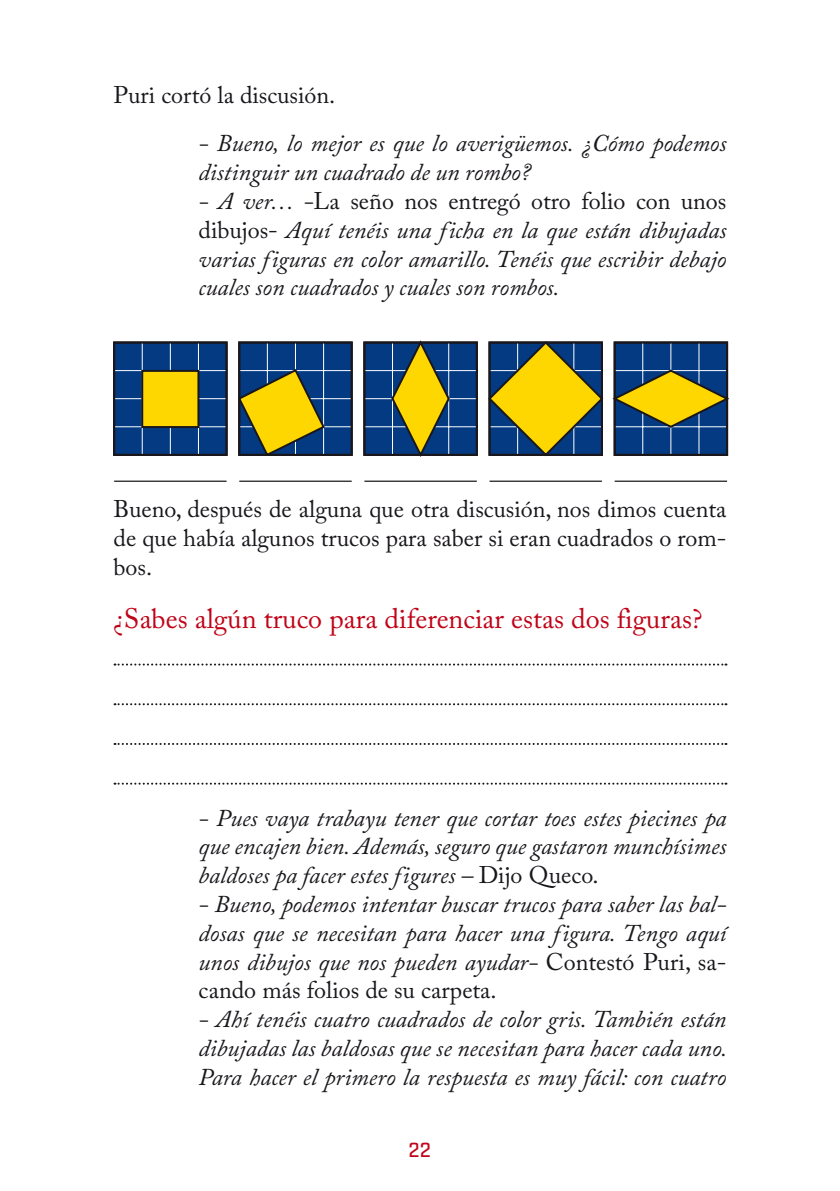
<style>
.page{position:relative;width:840px;height:1191px;background:#fff}
.page>*{position:absolute;margin:0;border:0;box-sizing:border-box;transform-origin:0 0}
.t1{font:28px "Adobe Caslon Pro";color:#c00418}
.t2{font:italic 24px/28.8px "Adobe Caslon Pro";color:#1a171c;text-align:justify}
.t3{font:24px/28.8px "Adobe Caslon Pro";color:#1a171c;text-align:justify}
.t4{font:24px "Citizen Kern";color:#c00418}
.s1{font-style:normal}
</style>
<div class="page">
<div style="left:114px;top:342px;width:112px;height:113px;background:#033a82"></div>
<hr style="left:142px;top:342px;width:1px;height:113px;background:#fff">
<hr style="left:170px;top:342px;width:1px;height:113px;background:#fff">
<hr style="left:198px;top:342px;width:1px;height:113px;background:#fff">
<hr style="left:114px;top:370px;width:112px;height:1px;background:#fff">
<hr style="left:114px;top:398px;width:112px;height:1px;background:#fff">
<hr style="left:114px;top:426px;width:112px;height:1px;background:#fff">
<div style="left:113px;top:341px;width:114px;height:115px;border:2px solid #1a171c"></div>
<div style="left:113px;top:342px;width:114px;height:113px;border:1px solid #1a171c"></div>
<div style="left:142px;top:371px;width:56px;height:56px;background:#ffd700"></div>
<div style="left:141px;top:370px;width:58px;height:58px;border:2px solid #1a171c"></div>
<div style="left:239px;top:342px;width:112px;height:113px;background:#033a82"></div>
<hr style="left:267px;top:342px;width:1px;height:113px;background:#fff">
<hr style="left:295px;top:342px;width:1px;height:113px;background:#fff">
<hr style="left:323px;top:342px;width:1px;height:113px;background:#fff">
<hr style="left:239px;top:370px;width:112px;height:1px;background:#fff">
<hr style="left:239px;top:398px;width:112px;height:1px;background:#fff">
<hr style="left:239px;top:426px;width:112px;height:1px;background:#fff">
<div style="left:238px;top:341px;width:114px;height:115px;border:2px solid #1a171c"></div>
<div style="left:238px;top:342px;width:114px;height:113px;border:1px solid #1a171c"></div>
<div style="left:364px;top:342px;width:112px;height:113px;background:#033a82"></div>
<hr style="left:364px;top:370px;width:112px;height:1px;background:#fff">
<hr style="left:364px;top:398px;width:112px;height:1px;background:#fff">
<hr style="left:364px;top:426px;width:112px;height:1px;background:#fff">
<div style="left:363px;top:341px;width:114px;height:115px;border:2px solid #1a171c"></div>
<div style="left:363px;top:342px;width:114px;height:113px;border:1px solid #1a171c"></div>
<div style="left:614px;top:342px;width:112px;height:113px;background:#033a82"></div>
<hr style="left:642px;top:342px;width:1px;height:113px;background:#fff">
<hr style="left:670px;top:342px;width:1px;height:113px;background:#fff">
<hr style="left:698px;top:342px;width:1px;height:113px;background:#fff">
<div style="left:613px;top:341px;width:114px;height:115px;border:2px solid #1a171c"></div>
<div style="left:613px;top:342px;width:114px;height:113px;border:1px solid #1a171c"></div>
<svg style="left:238px;top:367px;width:88px;height:90px"></svg>
<svg style="left:390px;top:340px;width:60px;height:117px"></svg>
<svg style="left:488px;top:341px;width:116px;height:116px;background:#80833f"></svg>
<svg style="left:612px;top:368px;width:118px;height:61px"></svg>
<hr style="left:239px;top:480px;width:112px;height:2px;background:#1a171c">
<hr style="left:364px;top:480px;width:112px;height:2px;background:#1a171c">
<hr style="left:489px;top:480px;width:112px;height:2px;background:#1a171c">
<hr style="left:614px;top:480px;width:112px;height:2px;background:#1a171c">
<hr style="left:114px;top:480px;width:112px;height:2px;background:#1a171c">
<svg style="left:114px;top:663px;width:612px;height:2px"></svg>
<svg style="left:114px;top:703px;width:612px;height:2px"></svg>
<svg style="left:114px;top:743px;width:612px;height:2px"></svg>
<svg style="left:114px;top:782px;width:612px;height:2px"></svg>
<p class="t3" style="left:113px;top:80px;width:223px">Puri cortó la discusión.</p>
<p class="t2" style="left:198px;top:129px;width:529px">- Bueno, lo mejor es que lo averigüemos. ¿Cómo podemos distinguir un cuadrado de un rombo?</p>
<p class="t2" style="left:198px;top:186px;width:529px">- A ver… -<span class="s1">La seño nos entregó otro folio con unos dibujos-</span> Aquí tenéis una ficha en la que están dibujadas varias figuras en color amarillo. Tenéis que escribir debajo cuales son cuadrados y cuales son rombos.</p>
<p class="t3" style="left:113px;top:494px;width:614px">Bueno, después de alguna que otra discusión, nos dimos cuenta de que había algunos trucos para saber si eran cuadrados o rom&shy;bos.</p>
<p class="t1" style="left:113px;top:602px;width:590px">¿Sabes algún truco para diferenciar estas dos figuras?</p>
<p class="t2" style="left:198px;top:803px;width:529px">- Pues vaya trabayu tener que cortar toes estes piecines pa que encajen bien. Además, seguro que gastaron munchísimes baldoses pa facer estes figures – <span class="s1">Dijo Queco.</span></p>
<p class="t2" style="left:198px;top:889px;width:529px">- Bueno, podemos intentar buscar trucos para saber las bal&shy;dosas que se necesitan para hacer una figura. Tengo aquí unos dibujos que nos pueden ayudar- <span class="s1">Contestó Puri, sa&shy;cando más folios de su carpeta.</span></p>
<p class="t2" style="left:198px;top:1004px;width:529px">- Ahí tenéis cuatro cuadrados de color gris. También están dibujadas las baldosas que se necesitan para hacer cada uno.<br>Para hacer el primero la respuesta es muy fácil: con cuatro</p>
<p class="t4" style="left:408px;top:1137px;width:24px">22</p>
</div>
